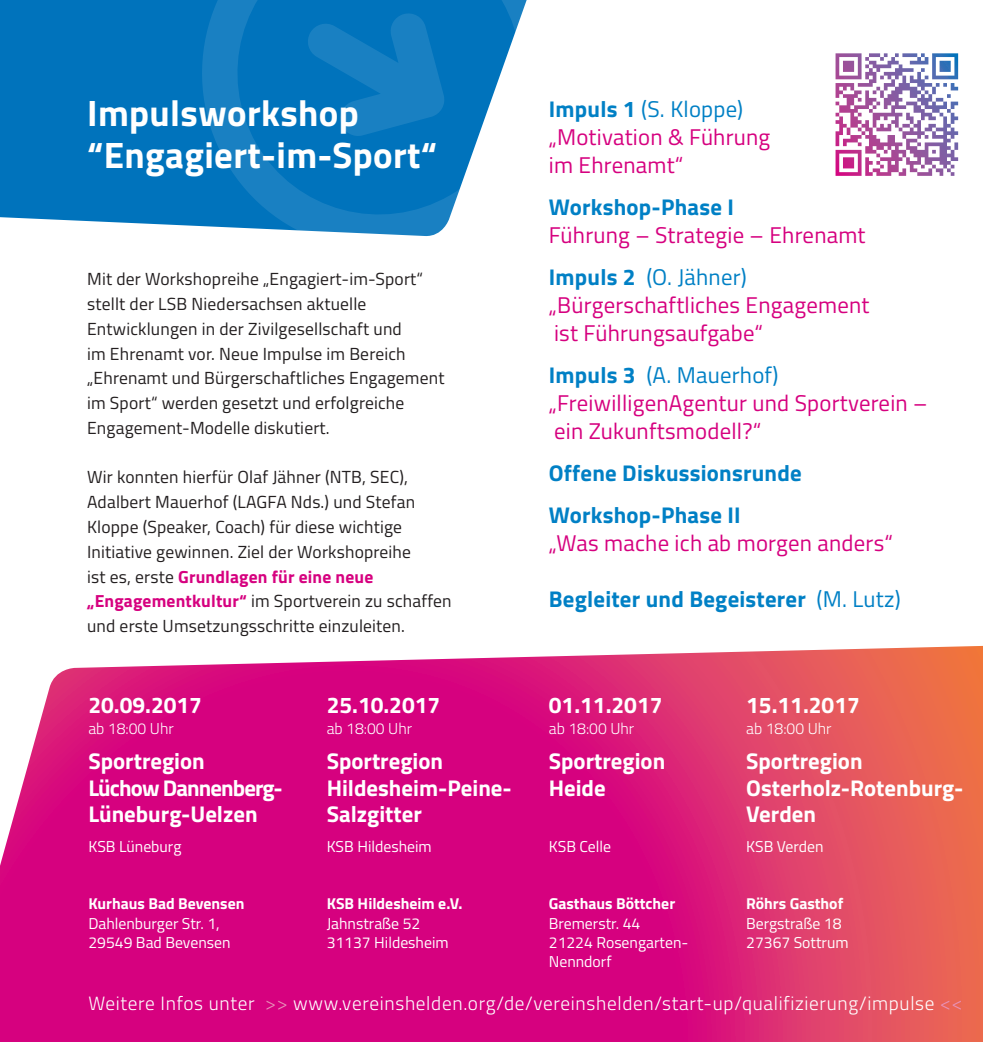
<style>
.page{position:relative;width:983px;height:1042px;background:#fff}
.page>*{position:absolute;margin:0;border:0;box-sizing:border-box;transform-origin:0 0}
.t1{font:700 36.75px/41.5px "Titillium";letter-spacing:.01em;color:#fff}
.t2{font:22.75px/28px "Titillium";letter-spacing:.01em;color:#d6017f}
.t3{font:700 22.75px/26.2px "Titillium";color:#fff}
.t4{font:700 22.75px/42px "Titillium";letter-spacing:.01em;color:#0080c5}
.t5{font:300 19.25px "Titillium";letter-spacing:.035em;color:#fff}
.t6{font:17.5px/24.8px "Titillium";letter-spacing:.01em;color:#231f20}
.t7{font:15.75px/19.2px "Titillium";color:#fff}
.t8{font:700 15.75px "Titillium";color:#fff}
.t9{font:300 15.75px "Titillium";color:#fff}
.s1{font-weight:700;color:#d6017f}
.s2{font-weight:700;color:#0080c5}
.s3{color:#0080c5}
.s4{font-weight:400}
.s5{color:#e892b9}
</style>
<div class="page">
<svg style="left:0;top:645px;width:982px;height:397px;background:#dc257c"></svg>
<div style="left:0;top:0;width:177px;height:225px;background:#0073bc"></div>
<svg style="left:177px;top:0;width:350px;height:236px;background:#2688c6"></svg>
<svg style="left:850px;top:64px;width:107px;height:108px"></svg>
<h1 class="t1" style="left:87px;top:91px;width:351px">Impulsworkshop “Engagiert-im-Sport“</h1>
<p class="t6" style="left:87px;top:266px;width:359px">Mit der Workshopreihe „Engagiert-im-Sport“ stellt der LSB Niedersachsen aktuelle Entwicklungen in der Zivilgesellschaft und<br>im Ehrenamt vor. Neue Impulse im Bereich „Ehrenamt und Bürgerschaftliches Engagement im Sport“ werden gesetzt und erfolgreiche Engagement-Modelle diskutiert.</p>
<p class="t6" style="left:87px;top:464px;width:366px">Wir konnten hierfür Olaf Jähner (NTB, SEC), Adalbert Mauerhof (LAGFA Nds.) und Stefan Kloppe (Speaker, Coach) für diese wichtige Initiative gewinnen. Ziel der Workshopreihe<br>ist es, erste <span class="s1">Grundlagen für eine neue „Engagementkultur“</span> im Sportverein zu schaffen und erste Umsetzungsschritte einzuleiten.</p>
<h2 class="t3" style="left:88px;top:691px;width:115px">20.09.2017</h2>
<p class="t9" style="left:88px;top:717px;width:87px">ab 18:00 Uhr</p>
<h2 class="t3" style="left:88px;top:747px;width:196px">Sportregion<br>Lüchow Dannenberg-<br>Lüneburg-Uelzen</h2>
<p class="t7" style="left:88px;top:836px;width:94px">KSB Lüneburg</p>
<p class="t8" style="left:88px;top:892px;width:157px">Kurhaus Bad Bevensen</p>
<p class="t7" style="left:88px;top:913px;width:144px">Dahlenburger Str. 1,<br>29549 Bad Bevensen</p>
<h2 class="t3" style="left:326px;top:691px;width:115px">25.10.2017</h2>
<p class="t9" style="left:326px;top:717px;width:87px">ab 18:00 Uhr</p>
<h2 class="t3" style="left:326px;top:747px;width:187px">Sportregion<br>Hildesheim-Peine-<br>Salzgitter</h2>
<p class="t7" style="left:326px;top:836px;width:107px">KSB Hildesheim</p>
<p class="t8" style="left:326px;top:892px;width:137px">KSB Hildesheim e.V.</p>
<p class="t7" style="left:326px;top:913px;width:123px">Jahnstraße 52<br>31137 Hildesheim</p>
<h2 class="t2" style="left:548px;top:94px;width:223px"><span class="s2">Impuls 1</span> <span class="s3">(S. Kloppe) </span>„Motivation &amp; Führung im Ehrenamt“</h2>
<h2 class="t4" style="left:548px;top:185px;width:186px">Workshop-Phase I</h2>
<h2 class="t2" style="left:548px;top:213px;width:318px;line-height:42px">Führung – Strategie – Ehrenamt<br><span class="s2">Impuls 2</span> <span class="s3">(O. Jähner)</span></h2>
<h2 class="t2" style="left:548px;top:290px;width:322px">„Bürgerschaftliches Engagement ist Führungsaufgabe“</h2>
<h2 class="t2" style="left:548px;top:360px;width:380px"><span class="s2">Impuls 3</span> <span class="s3">(A. Mauerhof) </span>„FreiwilligenAgentur und Sportverein – ein Zukunftsmodell?“</h2>
<h2 class="t4" style="left:548px;top:451px;width:254px">Offene Diskussionsrunde<br>Workshop-Phase II</h2>
<h2 class="t2" style="left:548px;top:528px;width:345px">„Was mache ich ab morgen anders“</h2>
<h2 class="t4" style="left:548px;top:577px;width:353px">Begleiter und Begeisterer <span class="s4">(M. Lutz)</span></h2>
<h2 class="t3" style="left:548px;top:691px;width:115px">01.11.2017</h2>
<p class="t9" style="left:548px;top:717px;width:87px">ab 18:00 Uhr</p>
<h2 class="t3" style="left:548px;top:747px;width:118px">Sportregion<br>Heide</h2>
<p class="t7" style="left:548px;top:836px;width:64px">KSB Celle</p>
<p class="t8" style="left:548px;top:892px;width:128px">Gasthaus Böttcher</p>
<p class="t7" style="left:548px;top:913px;width:141px">Bremerstr. 44<br>21224 Rosengarten-<br>Nenndorf</p>
<h2 class="t3" style="left:746px;top:691px;width:115px">15.11.2017</h2>
<p class="t9" style="left:746px;top:717px;width:87px">ab 18:00 Uhr</p>
<h2 class="t3" style="left:746px;top:747px;width:219px">Sportregion<br>Osterholz-Rotenburg-<br>Verden</h2>
<p class="t7" style="left:746px;top:836px;width:79px">KSB Verden</p>
<p class="t8" style="left:746px;top:892px;width:99px">Röhrs Gasthof</p>
<p class="t7" style="left:746px;top:913px;width:104px">Bergstraße 18<br>27367 Sottrum</p>
<p class="t5" style="left:88px;top:989px;width:875px">Weitere Infos unter <span class="s5">&gt;&gt;</span> www.vereinshelden.org/de/vereinshelden/start-up/qualifizierung/impulse <span class="s5">&lt;&lt;</span></p>
</div>
